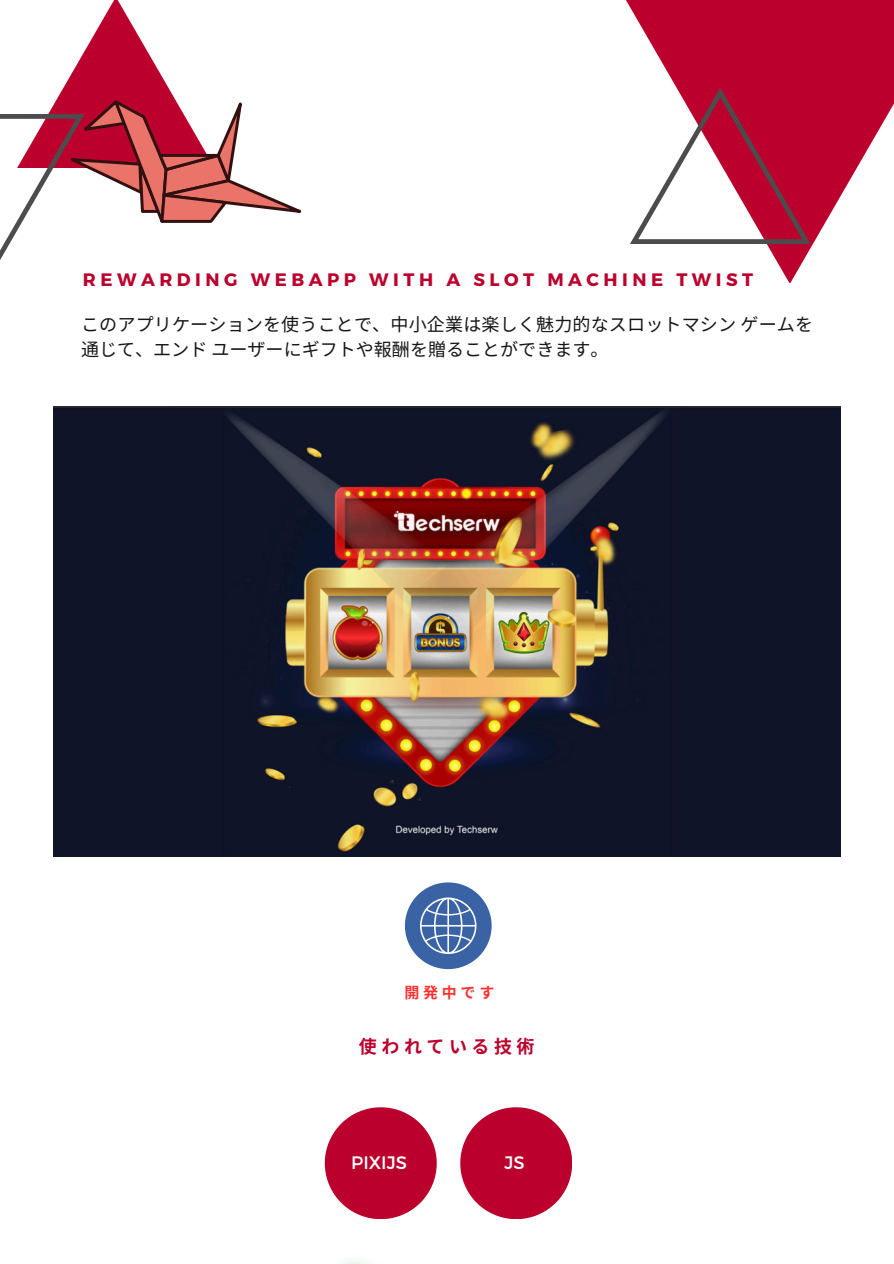
<style>
.page{position:relative;width:894px;height:1264px;background:#fff}
.page>*{position:absolute;margin:0;border:0;box-sizing:border-box;transform-origin:0 0}
.t1{font:18px/24.8px "Noto Sans JP";letter-spacing:.01em;color:#171715}
.t2{font:700 18px "Montserrat";letter-spacing:.25em;color:#bc002d}
.t3{font:18px "Montserrat";color:#fff}
.t4{font:700 18px "Noto Sans CJ Ksc";letter-spacing:.25em;color:#bc002d}
.t5{font:700 15px "Noto Sans CJ Ksc";letter-spacing:.25em;color:#ff3131}
</style>
<div class="page">
<svg style="left:626px;top:0;width:267px;height:283px;fill:#bc002d"></svg>
<svg style="left:630px;top:88px;width:179px;height:156px"></svg>
<svg style="left:325px;top:1107px;width:111px;height:111px"></svg>
<svg style="left:405px;top:882px;width:86px;height:87px"></svg>
<img style="left:53px;top:406px;width:787px;height:450px">
<svg style="left:460px;top:1107px;width:111px;height:111px"></svg>
<svg style="left:0;top:0;width:302px;height:260px"></svg>
<p class="t2" style="left:83px;top:268px;width:671px">REWARDING WEBAPP WITH A SLOT MACHINE TWIST</p>
<p class="t1" style="left:81px;top:311px;width:733px">このアプリケーションを使うことで、中小企業は楽しく魅力的なスロットマシンゲームを通じて、エンドユーザーにギフトや報酬を贈ることができます。</p>
<p class="t5" style="left:404px;top:980px;width:91px">開発中です</p>
<h1 class="t4" style="left:359px;top:1031px;width:177px">使われている技術</h1>
<p class="t3" style="left:351px;top:1151px;width:57px">PIXIJS</p>
<h4 class="t3" style="left:504px;top:1151px;width:22px">JS</h4>
</div>
